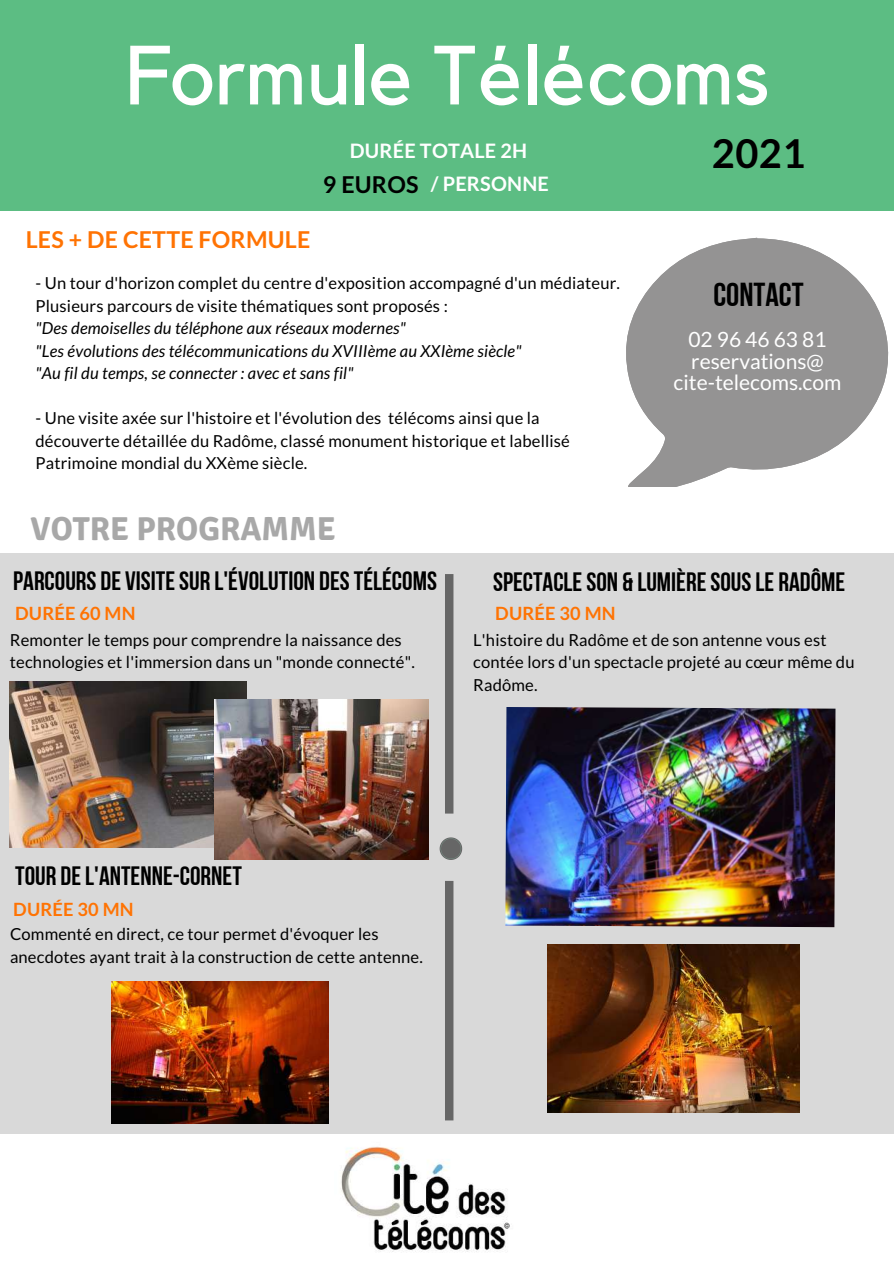
<style>
.page{position:relative;width:894px;height:1264px;background:#fff}
.page>*{position:absolute;margin:0;border:0;box-sizing:border-box;transform-origin:0 0}
.t1{font:82.8px "Kollektif";color:#fff}
.t2{font:700 39.75px "Lato";color:#000}
.t3{font:700 33.15px "Signika";color:#a8a8a8}
.t4{font:33.15px "Bebas Neue Cyrillic";color:#000}
.t5{font:26.55px "Bebas Neue Cyrillic";color:#000}
.t6{font:700 23.25px "Lato";letter-spacing:.01em;color:#ff7303}
.t7{font:21px/21.5px "Lato";color:#fff;text-align:center}
.t8{font:700 19.8px/33.2px "Lato";letter-spacing:.01em;color:#fff;text-align:center}
.t9{font:18.15px/24.8px "Lato";letter-spacing:.01em;color:#fff;text-align:center}
.t10{font:700 18.15px "Lato";letter-spacing:.01em;color:#ff7303}
.t11{font:16.5px/22.5px "Lato";letter-spacing:.01em;color:#000}
.t12{font:italic 16.5px/22.5px "Lato";letter-spacing:.01em;color:#000}
.s1{font-size:23.25px;color:#000}
</style>
<div class="page">
<div style="left:0;top:0;width:893px;height:211px;background:#5cbd83"></div>
<div style="left:0;top:553px;width:893px;height:580px;background:#d9d9d9"></div>
<svg style="left:626px;top:238px;width:262px;height:248px;fill:#949393"></svg>
<div style="left:445px;top:881px;width:8px;height:239px;background:#666"></div>
<img style="left:505px;top:707px;width:330px;height:220px">
<div style="left:445px;top:574px;width:8px;height:239px;background:#666"></div>
<svg style="left:439px;top:837px;width:23px;height:23px"></svg>
<img style="left:112px;top:981px;width:216px;height:142px">
<img style="left:340px;top:1147px;width:170px;height:105px">
<img style="left:10px;top:681px;width:236px;height:166px">
<img style="left:547px;top:944px;width:252px;height:168px">
<img style="left:214px;top:699px;width:214px;height:160px">
<h1 class="t1" style="left:126px;top:37px;width:645px">Formule Télécoms</h1>
<p class="t8" style="left:323px;top:133px;width:227px">DURÉE TOTALE 2H<br><span class="s1">9 EUROS</span> / PERSONNE</p>
<h3 class="t6" style="left:26px;top:225px;width:286px">LES + DE CETTE FORMULE</h3>
<h2 class="t2" style="left:711px;top:128px;width:95px">2021</h2>
<p class="t11" style="left:36px;top:271px;width:586px">- Un tour d'horizon complet du centre d'exposition accompagné d'un médiateur.<br>Plusieurs parcours de visite thématiques sont proposés :</p>
<p class="t12" style="left:36px;top:316px;width:487px">"Des demoiselles du téléphone aux réseaux modernes"<br>"Les évolutions des télécommunications du XVIIIème au XXIème siècle" "Au fil du temps, se connecter : avec et sans fil"</p>
<p class="t11" style="left:36px;top:407px;width:535px">- Une visite axée sur l'histoire et l'évolution des télécoms ainsi que la découverte détaillée du Radôme, classé monument historique et labellisé<br>Patrimoine mondial du XXème siècle.</p>
<h3 class="t4" style="left:713px;top:281px;width:92px">CONTACT</h3>
<p class="t7" style="left:673px;top:328px;width:169px">02 96 46 63 81 reservations@ cite-telecoms.com</p>
<p class="t9" style="left:661px;top:334px;width:193px">Stéphanie JAFFRENOU<br>02 96 46 63 76</p>
<h3 class="t3" style="left:31px;top:509px;width:306px">VOTRE PROGRAMME</h3>
<h3 class="t5" style="left:13px;top:570px;width:425px">PARCOURS DE VISITESUR L'ÉVOLUTION DESTÉLÉCOMS</h3>
<p class="t10" style="left:15px;top:602px;width:122px">DURÉE 60 MN</p>
<p class="t11" style="left:10px;top:628px;width:406px">Remonter le temps pour comprendre la naissance des technologies et l'immersion dans un "monde connecté".</p>
<h3 class="t5" style="left:493px;top:571px;width:353px">SPECTACLESON &amp; LUMIÈRESOUSLE RADÔME</h3>
<p class="t10" style="left:495px;top:602px;width:122px">DURÉE 30 MN</p>
<p class="t11" style="left:473px;top:628px;width:382px">L'histoire du Radôme et de son antenne vous est contée lors d'un spectacle projeté au cœur même du<br>Radôme.</p>
<h3 class="t5" style="left:15px;top:864px;width:228px">TOUR DEL'ANTENNE-CORNET</h3>
<p class="t10" style="left:13px;top:898px;width:122px">DURÉE 30 MN</p>
<p class="t11" style="left:10px;top:922px;width:414px">Commenté en direct, ce tour permet d'évoquer les anecdotes ayant trait à la construction de cette antenne.</p>
</div>
